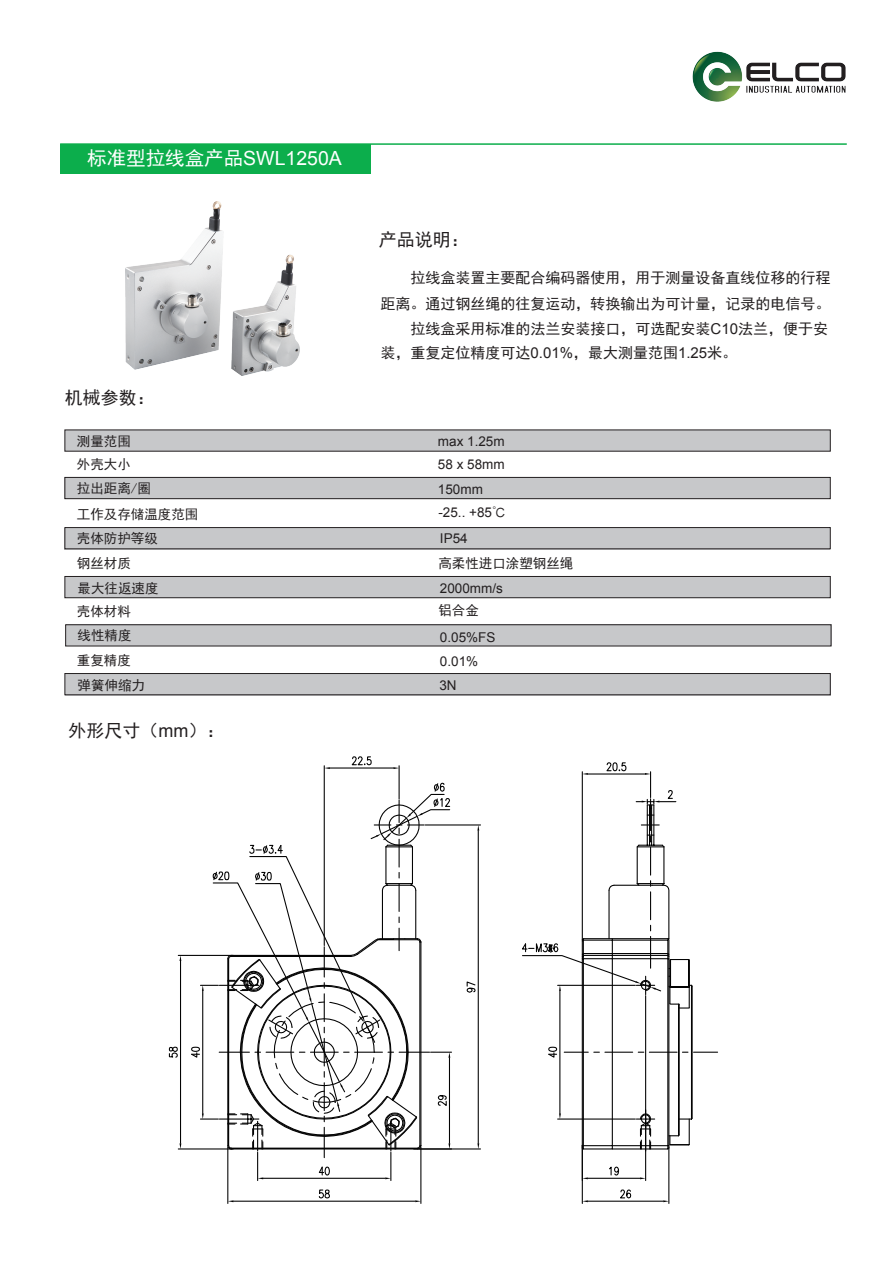
<style>
.page{position:relative;width:893px;height:1263px;background:#fff}
.page>*{position:absolute;margin:0;border:0;box-sizing:border-box;transform-origin:0 0}
.t1{font:19.5px "Sim Hei";color:#fff}
.t2{font:18px "Sim Hei";color:#231f20}
.t3{font:15px/25.5px "Sim Hei";color:#231f20;text-align:right}
.t4{font:13.5px/24.2px "Sim Hei";color:#231f20}
.t5{font:13.5px/23.7px "Arial";color:#231f20}
.s1{font-family:"Arial"}
.s2{font-family:"Sim Hei"}
</style>
<div class="page">
<hr style="left:60px;top:143px;width:787px;height:2px;background:#0cae4c">
<div style="left:60px;top:144px;width:310px;height:30px;background:#0cae4c"></div>
<div style="left:65px;top:430px;width:765px;height:21px;background:#c7c8ca"></div>
<div style="left:64px;top:477px;width:765px;height:22px;background:#c7c8ca"></div>
<div style="left:65px;top:477px;width:765px;height:22px;border:1px solid #231f20"></div>
<div style="left:64px;top:528px;width:765px;height:21px;background:#c7c8ca"></div>
<div style="left:65px;top:527px;width:765px;height:22px;border:1px solid #231f20"></div>
<div style="left:65px;top:576px;width:765px;height:22px;background:#c7c8ca;border:1px solid #231f20"></div>
<div style="left:66px;top:625px;width:766px;height:21px;background:#c7c8ca"></div>
<div style="left:65px;top:674px;width:765px;height:21px;background:#c7c8ca"></div>
<div style="left:65px;top:673px;width:765px;height:22px;border:1px solid #231f20"></div>
<div style="left:65px;top:624px;width:766px;height:22px;border:1px solid #231f20"></div>
<hr style="left:227px;top:1147px;width:1px;height:56px;background:#030303">
<hr style="left:420px;top:1147px;width:1px;height:56px;background:#030303">
<hr style="left:233px;top:1200px;width:182px;height:2px;background:#030303">
<svg style="left:318px;top:1189px;width:12px;height:10px"></svg>
<hr style="left:178px;top:955px;width:55px;height:1px;background:#030303">
<hr style="left:178px;top:1148px;width:55px;height:1px;background:#030303">
<hr style="left:180px;top:961px;width:1px;height:182px;background:#030303">
<svg style="left:168px;top:1046px;width:10px;height:12px"></svg>
<hr style="left:425px;top:824px;width:55px;height:1px;background:#030303">
<hr style="left:414px;top:1148px;width:66px;height:1px;background:#030303">
<hr style="left:478px;top:830px;width:1px;height:313px;background:#030303">
<svg style="left:466px;top:981px;width:8px;height:3px"></svg>
<hr style="left:324px;top:766px;width:1px;height:179px;background:#030303">
<hr style="left:399px;top:766px;width:1px;height:33px;background:#030303">
<hr style="left:330px;top:767px;width:64px;height:1px;background:#030303">
<svg style="left:324px;top:767px;width:6px;height:2px"></svg>
<svg style="left:351px;top:756px;width:21px;height:10px"></svg>
<hr style="left:645px;top:996px;width:1px;height:184px;background:#030303">
<hr style="left:588px;top:1178px;width:52px;height:1px;background:#030303">
<svg style="left:609px;top:1166px;width:11px;height:10px"></svg>
<hr style="left:582px;top:1145px;width:1px;height:58px;background:#030303">
<hr style="left:668px;top:1147px;width:1px;height:56px;background:#030303">
<hr style="left:588px;top:1200px;width:75px;height:2px;background:#030303">
<svg style="left:620px;top:1189px;width:12px;height:10px"></svg>
<svg style="left:190px;top:782px;width:261px;height:398px"></svg>
<svg style="left:267px;top:984px;width:212px;height:136px"></svg>
<svg style="left:522px;top:762px;width:196px;height:389px"></svg>
<img style="left:692px;top:51px;width:154px;height:51px">
<img style="left:125px;top:202px;width:174px;height:174px">
<h1 class="t1" style="left:87px;top:149px;width:256px">标准型拉线盒产品<span class="s1">SWL1250A</span></h1>
<p class="t2" style="left:65px;top:389px;width:91px">机械参数：</p>
<p class="t4" style="left:77px;top:429px;width:55px">测量范围</p>
<p class="t2" style="left:379px;top:231px;width:92px">产品说明：</p>
<p class="t3" style="left:381px;top:265px;width:451px">拉线盒装置主要配合编码器使用，用于测量设备直线位移的行程<br>距离。通过钢丝绳的往复运动，转换输出为可计量，记录的电信号。拉线盒采用标准的法兰安装接口，可选配安装<span class="s1">C10</span>法兰，便于安</p>
<p class="t3" style="left:381px;top:340px;width:358px">装，重复定位精度可达<span class="s1">0.01%</span>，最大测量范围<span class="s1">1.25</span>米。</p>
<p class="t5" style="left:438px;top:429px;width:68px">max 1.25m</p>
<p class="t4" style="left:77px;top:452px;width:55px">外壳大小</p>
<p class="t4" style="left:77px;top:502px;width:123px">工作及存储温度范围壳体防护等级<br>钢丝材质<br>最大往返速度<br>壳体材料<br>线性精度</p>
<p class="t4" style="left:77px;top:647px;width:70px;line-height:25.2px">重复精度弹簧伸缩力</p>
<p class="t5" style="left:438px;top:452px;width:68px">58 x 58mm</p>
<p class="t4" style="left:77px;top:476px;width:76px">拉出距离/圈</p>
<p class="t5" style="left:438px;top:477px;width:69px">150mm -25.. +85<span class="s2">℃</span></p>
<p class="t5" style="left:440px;top:527px;width:29px">IP54</p>
<p class="t4" style="left:438px;top:551px;width:136px">高柔性进口涂塑钢丝绳</p>
<p class="t4" style="left:438px;top:598px;width:42px">铝合金</p>
<p class="t5" style="left:440px;top:577px;width:65px">2000mm/s</p>
<p class="t5" style="left:440px;top:624px;width:57px;line-height:24.8px">0.05%FS<br>0.01%</p>
<p class="t5" style="left:439px;top:673px;width:19px">3N</p>
<p class="t2" style="left:69px;top:721px;width:157px">外形尺寸（<span class="s1">mm</span>）：</p>
</div>
